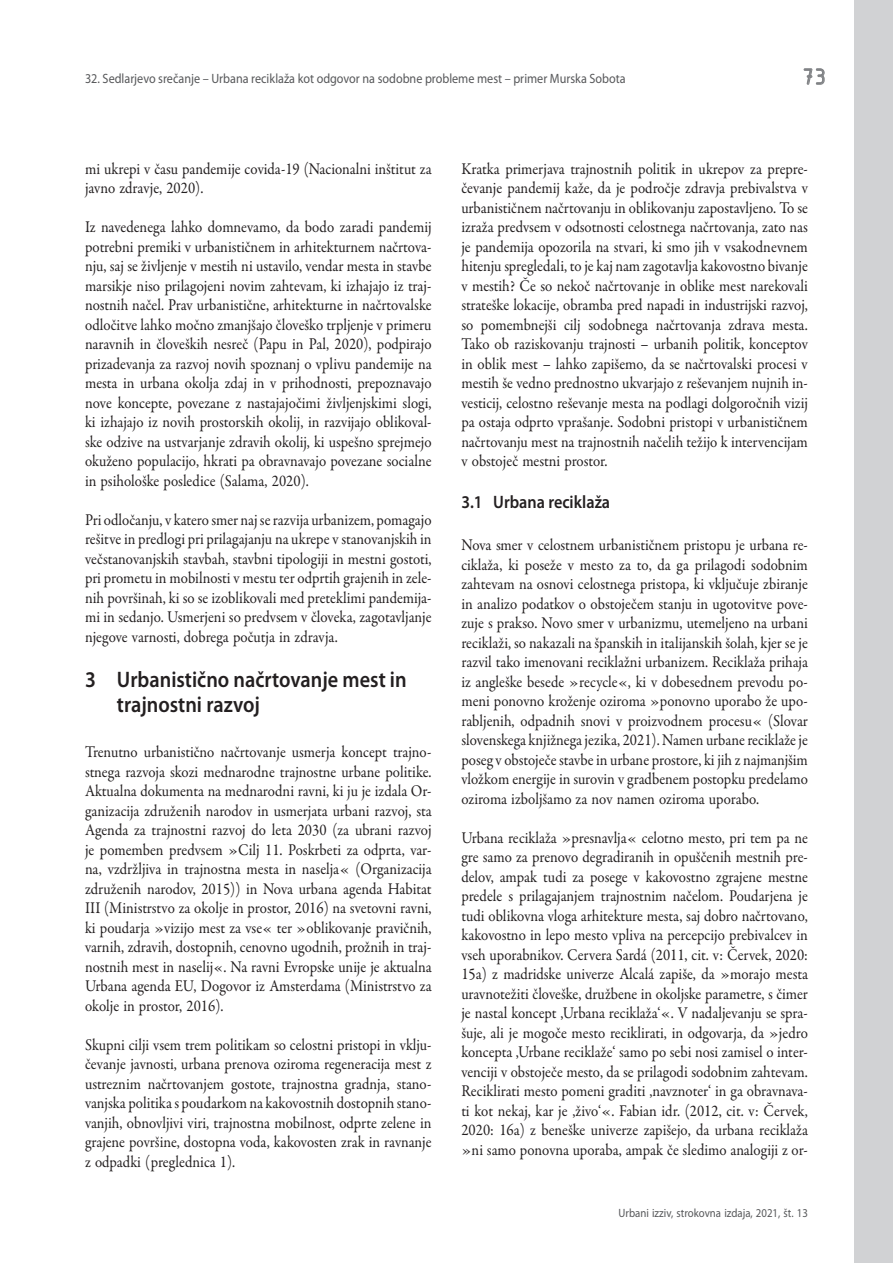
<style>
.page{position:relative;width:893px;height:1263px;background:#fff}
.page>*{position:absolute;margin:0;border:0;box-sizing:border-box;transform-origin:0 0}
.t1{font:24px "ISOCTEUR";color:#808285}
.naslov1{font:600 22.5px/25.5px "Myriad Pro";color:#231f20;scale:.9 1}
.naslov2{font:600 18px "Myriad Pro";color:#231f20;scale:.9 1}
.bodi{font:16.5px/19.5px "Garamond Premr Pro";color:#231f20;text-align:justify;scale:.9 1}
.glava-desna{font:13.5px "Myriad Pro";color:#57585a;scale:.9 1}
.t2{font:12px "Myriad Pro";color:#57585a;scale:.9 1}
</style>
<div class="page">
<svg style="left:803px;top:68px;width:22px;height:17px"></svg>
<div style="left:855px;top:0;width:38px;height:1263px;background:#d1d2d4"></div>
<p class="glava-desna" style="left:85px;top:72px;width:602px">32. Sedlarjevo srečanje – Urbana reciklaža kot odgovor na sodobne probleme mest – primer Murska Sobota</p>
<h1 class="t1" style="left:799px;top:61px;width:31px">73</h1>
<p class="bodi" style="left:85px;top:159px;width:387px">mi ukrepi v času pandemije covida-19 (Nacionalni inštitut za javno zdravje, 2020).</p>
<p class="bodi" style="left:85px;top:217px;width:387px">Iz navedenega lahko domnevamo, da bodo zaradi pandemij potrebni premiki v urbanističnem in arhitekturnem načrtova&shy;nju, saj se življenje v mestih ni ustavilo, vendar mesta in stavbe marsikje niso prilagojeni novim zahtevam, ki izhajajo iz traj&shy;nostnih načel. Prav urbanistične, arhitekturne in načrtovalske odločitve lahko močno zmanjšajo človeško trpljenje v primeru naravnih in človeških nesreč (Papu in Pal, 2020), podpirajo prizadevanja za razvoj novih spoznanj o vplivu pandemije na mesta in urbana okolja zdaj in v prihodnosti, prepoznavajo nove koncepte, povezane z nastajajočimi življenjskimi slogi, ki izhajajo iz novih prostorskih okolij, in razvijajo oblikoval&shy;ske odzive na ustvarjanje zdravih okolij, ki uspešno sprejmejo okuženo populacijo, hkrati pa obravnavajo povezane socialne in psihološke posledice (Salama, 2020).</p>
<p class="bodi" style="left:85px;top:510px;width:387px">Pri odločanju, v katero smer naj se razvija urbanizem, pomagajo rešitve in predlogi pri prilagajanju na ukrepe v stanovanjskih in večstanovanjskih stavbah, stavbni tipologiji in mestni gostoti, pri prometu in mobilnosti v mestu ter odprtih grajenih in zele&shy;nih površinah, ki so se izoblikovali med preteklimi pandemija&shy;mi in sedanjo. Usmerjeni so predvsem v človeka, zagotavljanje njegove varnosti, dobrega počutja in zdravja.</p>
<p class="naslov1" style="left:117px;top:666px;width:323px;text-indent:-32px">3 Urbanistično načrtovanje mest in trajnostni razvoj</p>
<p class="bodi" style="left:85px;top:742px;width:387px">Trenutno urbanistično načrtovanje usmerja koncept trajno&shy;stnega razvoja skozi mednarodne trajnostne urbane politike.<br>Aktualna dokumenta na mednarodni ravni, ki ju je izdala Or&shy;ganizacija združenih narodov in usmerjata urbani razvoj, sta Agenda za trajnostni razvoj do leta 2030 (za ubrani razvoj je pomemben predvsem »Cilj 11. Poskrbeti za odprta, var&shy;na, vzdržljiva in trajnostna mesta in naselja« (Organizacija združenih narodov, 2015)) in Nova urbana agenda Habitat III (Ministrstvo za okolje in prostor, 2016) na svetovni ravni, ki poudarja »vizijo mest za vse« ter »oblikovanje pravičnih, varnih, zdravih, dostopnih, cenovno ugodnih, prožnih in traj&shy;nostnih mest in naselij«. Na ravni Evropske unije je aktualna Urbana agenda EU, Dogovor iz Amsterdama (Ministrstvo za okolje in prostor, 2016).</p>
<p class="bodi" style="left:85px;top:1035px;width:387px">Skupni cilji vsem trem politikam so celostni pristopi in vklju&shy;čevanje javnosti, urbana prenova oziroma regeneracija mest z ustreznim načrtovanjem gostote, trajnostna gradnja, stano&shy;vanjska politika s poudarkom na kakovostnih dostopnih stano&shy;vanjih, obnovljivi viri, trajnostna mobilnost, odprte zelene in grajene površine, dostopna voda, kakovosten zrak in ravnanje z odpadki (preglednica 1).</p>
<p class="bodi" style="left:461px;top:159px;width:387px">Kratka primerjava trajnostnih politik in ukrepov za prepre&shy;čevanje pandemij kaže, da je področje zdravja prebivalstva v urbanističnem načrtovanju in oblikovanju zapostavljeno. To se izraža predvsem v odsotnosti celostnega načrtovanja, zato nas je pandemija opozorila na stvari, ki smo jih v vsakodnevnem hitenju spregledali, to je kaj nam zagotavlja kakovostno bivanje v mestih? Če so nekoč načrtovanje in oblike mest narekovali strateške lokacije, obramba pred napadi in industrijski razvoj, so pomembnejši cilj sodobnega načrtovanja zdrava mesta.<br>Tako ob raziskovanju trajnosti – urbanih politik, konceptov in oblik mest – lahko zapišemo, da se načrtovalski procesi v mestih še vedno prednostno ukvarjajo z reševanjem nujnih in&shy;vesticij, celostno reševanje mesta na podlagi dolgoročnih vizij pa ostaja odprto vprašanje. Sodobni pristopi v urbanističnem načrtovanju mest na trajnostnih načelih težijo k intervencijam v obstoječ mestni prostor.</p>
<p class="naslov2" style="left:461px;top:491px;width:167px">3.1 Urbana reciklaža</p>
<p class="bodi" style="left:461px;top:535px;width:387px">Nova smer v celostnem urbanističnem pristopu je urbana re&shy;ciklaža, ki poseže v mesto za to, da ga prilagodi sodobnim zahtevam na osnovi celostnega pristopa, ki vključuje zbiranje in analizo podatkov o obstoječem stanju in ugotovitve pove&shy;zuje s prakso. Novo smer v urbanizmu, utemeljeno na urbani reciklaži, so nakazali na španskih in italijanskih šolah, kjer se je razvil tako imenovani reciklažni urbanizem. Reciklaža prihaja iz angleške besede »recycle«, ki v dobesednem prevodu po&shy;meni ponovno kroženje oziroma »ponovno uporabo že upo&shy;rabljenih, odpadnih snovi v proizvodnem procesu« (Slovar slovenskega knjižnega jezika, 2021). Namen urbane reciklaže je poseg v obstoječe stavbe in urbane prostore, ki jih z najmanjšim vložkom energije in surovin v gradbenem postopku predelamo oziroma izboljšamo za nov namen oziroma uporabo.</p>
<p class="bodi" style="left:461px;top:828px;width:387px">Urbana reciklaža »presnavlja« celotno mesto, pri tem pa ne gre samo za prenovo degradiranih in opuščenih mestnih pre&shy;delov, ampak tudi za posege v kakovostno zgrajene mestne predele s prilagajanjem trajnostnim načelom. Poudarjena je tudi oblikovna vloga arhitekture mesta, saj dobro načrtovano, kakovostno in lepo mesto vpliva na percepcijo prebivalcev in vseh uporabnikov. Cervera Sardá (2011, cit. v: Červek, 2020:<br>15a) z madridske univerze Alcalá zapiše, da »morajo mesta uravnotežiti človeške, družbene in okoljske parametre, s čimer je nastal koncept ,Urbana reciklaža‘«. V nadaljevanju se spra&shy;šuje, ali je mogoče mesto reciklirati, in odgovarja, da »jedro koncepta ,Urbane reciklaže‘ samo po sebi nosi zamisel o inter&shy;venciji v obstoječe mesto, da se prilagodi sodobnim zahtevam.<br>Reciklirati mesto pomeni graditi ,navznoter‘ in ga obravnava&shy;ti kot nekaj, kar je ,živo‘«. Fabian idr. (2012, cit. v: Červek, 2020: 16a) z beneške univerze zapišejo, da urbana reciklaža »ni samo ponovna uporaba, ampak če sledimo analogiji z or-</p>
<p class="t2" style="left:618px;top:1206px;width:212px">Urbani izziv, strokovna izdaja, 2021, št. 13</p>
</div>
